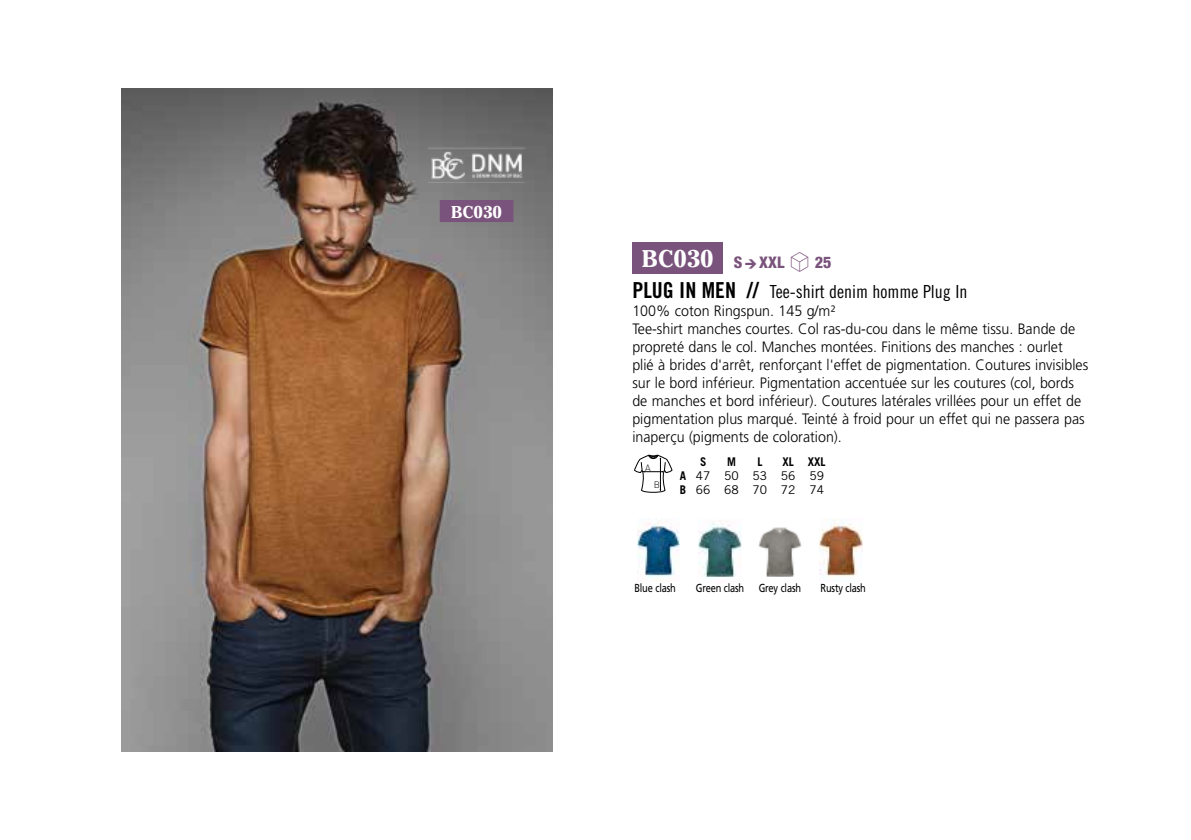
<style>
.page{position:relative;width:1191px;height:840px;background:#fff}
.page>*{position:absolute;margin:0;border:0;box-sizing:border-box;transform-origin:0 0}
.t1{font:700 24px "Cheltenham LT";color:#fff}
.t2{font:18px "Trade Gothic LT Cond Eighteen";color:#000}
.t3{font:700 17px "Cheltenham LT";color:#fff}
.t4{font:800 condensed 16px "Helvetica Neue LT";color:#7a537c}
.t5{font:300 15px/18px "Frutiger LT";color:#000;scale:.95 1}
.t6{font:12px/13.6px "Trade Gothic LT";color:#000}
.t7{font:700 12px "Trade Gothic LT";color:#000;scale:.95 1}
.t8{font:11.6px "Frutiger LT";letter-spacing:-.02em;color:#000;scale:.8 1}
.t9{font:300 9.2px "DIN";color:#000}
.s1{font-family:"Trade Gothic LT Bold Cond Twenty";font-size:22px}
.s2{font-family:"Communications P06";font-weight:400;font-stretch:normal}
.s3{font-family:"Linotype Shapeshifter";font-weight:400;font-stretch:normal;font-size:26px}
.s4{font-weight:700}
</style>
<div class="page">
<img style="left:122px;top:88px;width:430px;height:663px">
<div style="left:632px;top:242px;width:91px;height:31px;background:#7a537c"></div>
<svg style="left:634px;top:454px;width:38px;height:38px"></svg>
<div style="left:440px;top:200px;width:73px;height:22px;background:#7a537c"></div>
<img style="left:637px;top:518px;width:42px;height:60px">
<img style="left:699px;top:521px;width:42px;height:57px">
<img style="left:758px;top:527px;width:43px;height:50px">
<img style="left:819px;top:519px;width:43px;height:58px">
<img style="left:422px;top:142px;width:109px;height:41px">
<p class="t3" style="left:451px;top:201px;width:52px">BC030</p>
<h1 class="t1" style="left:641px;top:244px;width:73px">BC030</h1>
<p class="t2" style="left:632px;top:280px;width:336px"><span class="s1">PLUG IN MEN //</span> Tee-shirt denim homme Plug In</p>
<p class="t5" style="left:632px;top:301px;width:481px">100% coton Ringspun. 145 g/m²<br>Tee-shirt manches courtes. Col ras-du-cou dans le même tissu. Bande de propreté dans le col. Manches montées. Finitions des manches : ourlet<br>plié à brides d'arrêt, renforçant l'effet de pigmentation. Coutures invisibles sur le bord inférieur. Pigmentation accentuée sur les coutures (col, bords de manches et bord inférieur). Coutures latérales vrillées pour un effet de pigmentation plus marqué. Teinté à froid pour un effet qui ne passera pas inaperçu (pigments de coloration).</p>
<p class="t9" style="left:645px;top:461px;width:7px">A</p>
<p class="t9" style="left:654px;top:479px;width:8px">B</p>
<p class="t4" style="left:733px;top:252px;width:99px">S<span class="s2">a</span>XXL <span class="s3">S</span> 25</p>
<p class="t7" style="left:700px;top:454px;width:8px">S</p>
<p class="t7" style="left:727px;top:454px;width:11px">M</p>
<p class="t7" style="left:757px;top:454px;width:7px">L</p>
<p class="t6" style="left:680px;top:455px;width:147px;text-indent:103px"><span class="s4">XL XXL<br>A</span> 47 50 53 56 59<br><span class="s4">B</span> 66 68 70 72 74</p>
<p class="t8" style="left:634px;top:580px;width:53px">Blue clash</p>
<p class="t8" style="left:696px;top:580px;width:133px">Green clash Grey clash</p>
<p class="t8" style="left:820px;top:580px;width:58px">Rusty clash</p>
</div>
